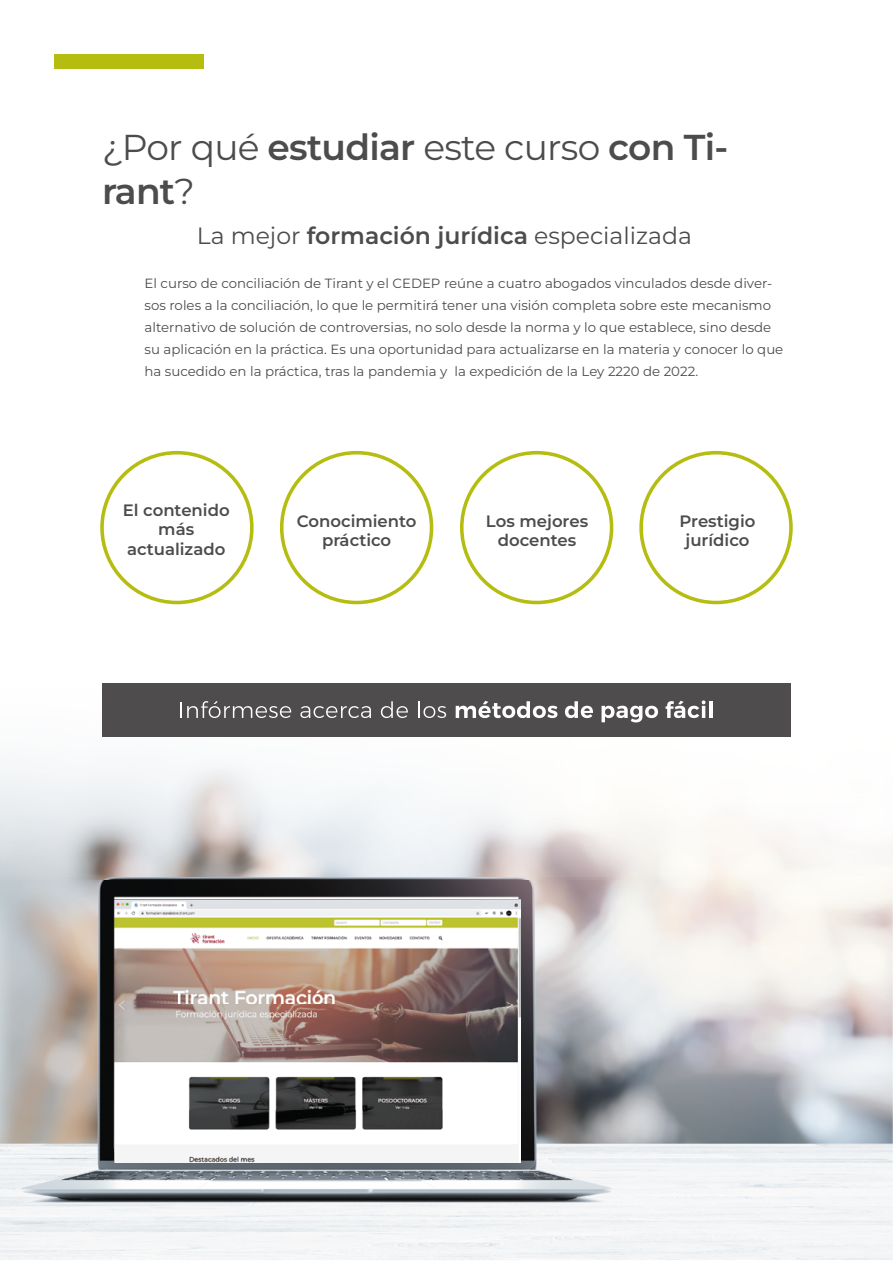
<style>
.page{position:relative;width:893px;height:1263px;background:#fff}
.page>*{position:absolute;margin:0;border:0;box-sizing:border-box;transform-origin:0 0}
.t1{font:600 36px/43.2px "Montserrat";color:#4d4c4c}
.t2{font:100 23.55px "Montserrat";color:#4d4c4c}
.t3{font:600 16.5px/19.5px "Montserrat";color:#4d4c4c;text-align:center}
.t4{font:100 13.35px/22px "Montserrat";color:#4d4c4c}
.s1{font-weight:100}
.s2{font-weight:600}
</style>
<div class="page">
<div style="left:54px;top:54px;width:149px;height:14px;background:#b4bd10"></div>
<img style="left:0;top:765px;width:893px;height:495px">
<img style="left:115px;top:899px;width:405px;height:264px">
<div style="left:102px;top:683px;width:689px;height:54px;background:#4e4c4c"></div>
<svg style="left:180px;top:701px;width:111px;height:17px"></svg>
<svg style="left:300px;top:706px;width:71px;height:12px"></svg>
<svg style="left:381px;top:701px;width:27px;height:17px"></svg>
<svg style="left:418px;top:701px;width:28px;height:17px"></svg>
<svg style="left:456px;top:701px;width:101px;height:17px"></svg>
<svg style="left:565px;top:701px;width:28px;height:17px"></svg>
<svg style="left:601px;top:706px;width:57px;height:16px"></svg>
<svg style="left:665px;top:700px;width:40px;height:18px"></svg>
<hr style="left:709px;top:701px;width:4px;height:17px;background:#fff">
<div style="left:100px;top:451px;width:154px;height:153px;border:4px solid #b4bd10;border-radius:50%"></div>
<div style="left:280px;top:451px;width:153px;height:153px;border:4px solid #b4bd10;border-radius:50%"></div>
<div style="left:460px;top:451px;width:153px;height:153px;border:4px solid #b4bd10;border-radius:50%"></div>
<div style="left:639px;top:451px;width:154px;height:153px;border:4px solid #b4bd10;border-radius:50%"></div>
<h1 class="t1" style="left:102px;top:125px;width:628px"><span class="s1">¿Por qué</span> estudiar <span class="s1">este curso</span> con Ti&shy;rant<span class="s1">?</span></h1>
<h2 class="t2" style="left:197px;top:220px;width:497px">La mejor <span class="s2">formación jurídica</span> especializada</h2>
<p class="t4" style="left:145px;top:272px;width:640px">El curso de conciliación de Tirant y el CEDEP reúne a cuatro abogados vinculados desde diver&shy;sos roles a la conciliación, lo que le permitirá tener una visión completa sobre este mecanismo alternativo de solución de controversias, no solo desde la norma y lo que establece, sino desde su aplicación en la práctica. Es una oportunidad para actualizarse en la materia y conocer lo que ha sucedido en la práctica, tras la pandemia y la expedición de la Ley 2220 de 2022.</p>
<p class="t3" style="left:123px;top:499px;width:108px">El contenido más actualizado</p>
<p class="t3" style="left:297px;top:511px;width:121px">Conocimiento práctico</p>
<p class="t3" style="left:486px;top:511px;width:104px">Los mejores docentes</p>
<p class="t3" style="left:679px;top:511px;width:77px">Prestigio jurídico</p>
</div>
